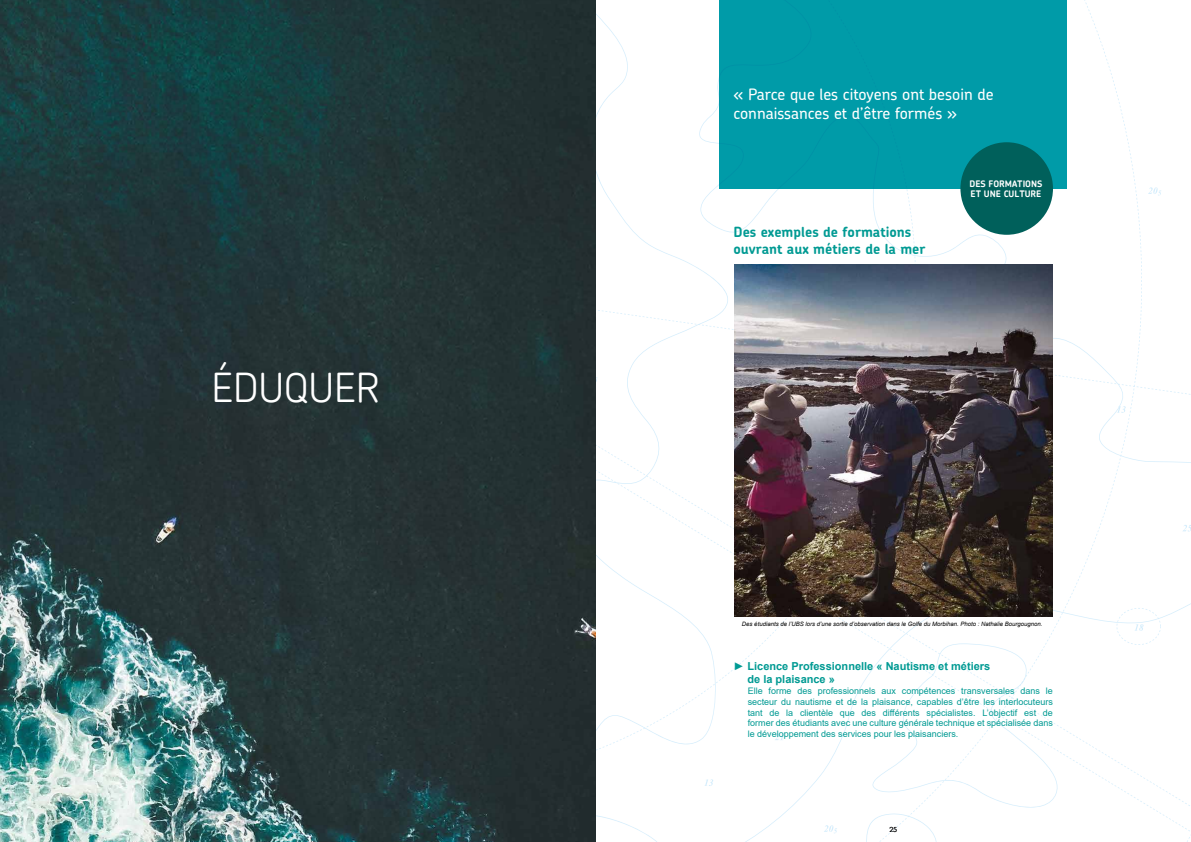
<style>
.page{position:relative;width:1191px;height:842px;background:#fff}
.page>*{position:absolute;margin:0;border:0;box-sizing:border-box;transform-origin:0 0}
.t1{font:300 40px "Chevin";color:#fff}
.t2{font:500 16px/19.2px "Chevin";color:#fff}
.t3{font:700 14px/16.8px "Chevin";color:#009a93}
.t4{font:700 11px/13.2px "Arial";color:#009a93}
.t5{font:9px/10.8px "Arial";color:#009a93;text-align:justify}
.t6{font:700 9px/10.8px "Chevin";color:#fff}
.t7{font:7px "Century Gothic";color:#000}
.t8{font:italic 6px "Arial";color:#000}
.s1{font-weight:400}
</style>
<div class="page">
<svg style="left:595px;top:0;width:547px;height:842px"></svg>
<svg style="left:775px;top:734px;width:9px;height:6px"></svg>
<svg style="left:1116px;top:608px;width:44px;height:37px"></svg>
<svg style="left:1148px;top:187px;width:13px;height:8px"></svg>
<svg style="left:1116px;top:406px;width:9px;height:7px"></svg>
<svg style="left:824px;top:825px;width:13px;height:8px"></svg>
<svg style="left:1183px;top:525px;width:8px;height:6px"></svg>
<svg style="left:704px;top:779px;width:9px;height:7px"></svg>
<div style="left:719px;top:0;width:348px;height:189px;background:#009ba8"></div>
<img style="left:734px;top:264px;width:318px;height:353px">
<div style="left:960px;top:142px;width:93px;height:93px;background:#00605b;border-radius:50%"></div>
<img style="left:0;top:0;width:595px;height:842px">
<h1 class="t1" style="left:211px;top:362px;width:170px">ÉDUQUER</h1>
<h2 class="t2" style="left:733px;top:85px;width:262px">« Parce que les citoyens ont besoin de connaissances et d’être formés »</h2>
<h3 class="t3" style="left:733px;top:223px;width:193px">Des exemples de formations ouvrant aux métiers de la mer</h3>
<p class="t6" style="left:969px;top:178px;width:74px">DES FORMATIONS<br>ET UNE CULTURE</p>
<p class="t8" style="left:742px;top:620px;width:302px">Des étudiants de l’UBS lors d’une sortie d’observation dans le Golfe du Morbihan. Photo : Nathalie Bourgougnon.</p>
<p class="t4" style="left:747px;top:660px;width:244px;text-indent:-14px"><span class="s1">►</span> Licence Professionnelle « Nautisme et métiers de la plaisance »</p>
<p class="t5" style="left:747px;top:685px;width:307px">Elle forme des professionnels aux compétences transversales dans le secteur du nautisme et de la plaisance, capables d’être les interlocuteurs tant de la clientèle que des différents spécialistes. L’objectif est de former des étudiants avec une culture générale technique et spécialisée dans le développement des services pour les plaisanciers.</p>
<p class="t7" style="left:889px;top:824px;width:9px">25</p>
</div>
